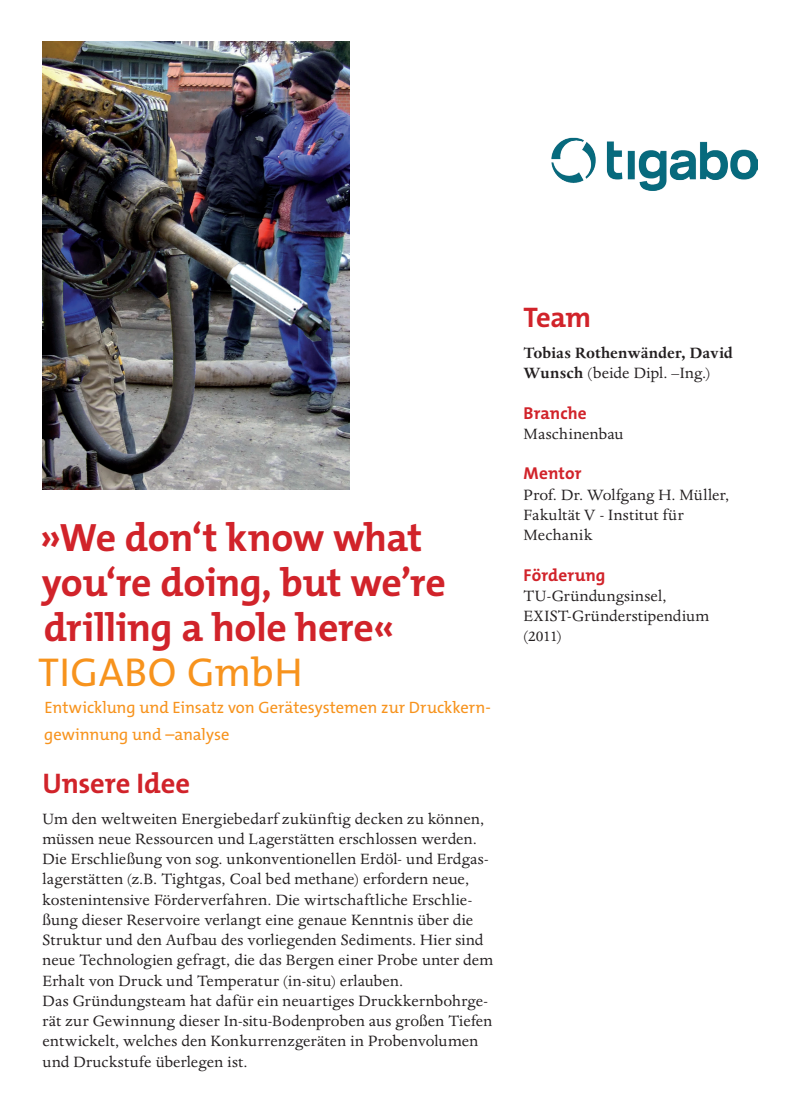
<style>
.page{position:relative;width:806px;height:1117px;background:#fff}
.page>*{position:absolute;margin:0;border:0;box-sizing:border-box;transform-origin:0 0}
.Firmenname{font:40.5px "The Mix HP5 Plain";letter-spacing:.01em;color:#f7931d}
.Zitat{font:39.75px/45px "The Mix HP7 Bld";letter-spacing:-.01em;color:#d1232a}
.Ü1__Text_Info{font:28.5px "The Mix HP7 Bld";letter-spacing:-.01em;color:#d1232a}
.Fließtext{font:17.25px/20.2px "Dante MT Std";letter-spacing:.01em;color:#231f20}
.Info{font:17.25px/20.2px "Dante MT Std";letter-spacing:.015em;color:#231f20}
.Ü2_Info{font:17.25px/20.2px "Dante MT Std";letter-spacing:.01em;color:#231f20}
.Info-2{font:700 17.25px/20.2px "Dante MT Std";letter-spacing:.005em;color:#231f20}
.Ü2_Info-2{font:17.25px "The Mix HP7 Bld";letter-spacing:.005em;color:#d1232a}
.Firmenname-2{font:16.5px/27px "The Mix HP5 Plain";color:#f7931d}
.s1{font-weight:400}
.s2{font-family:"The Mix HP7 Bld";color:#d1232a}
</style>
<div class="page">
<img style="left:551px;top:137px;width:206px;height:53px">
<img style="left:43px;top:41px;width:306px;height:449px">
<p class="Zitat" style="left:40px;top:515px;width:407px">»We don‘t know what you‘re doing, but we’re drilling a hole here«</p>
<p class="Firmenname" style="left:38px;top:646px;width:266px">TIGABO GmbH</p>
<p class="Firmenname-2" style="left:44px;top:694px;width:448px">Entwicklung und Einsatz von Gerätesystemen zur Druckkern&shy;gewinnung und –analyse</p>
<p class="Ü1__Text_Info" style="left:43px;top:765px;width:149px">Unsere Idee</p>
<p class="Fließtext" style="left:43px;top:808px;width:452px">Um den weltweiten Energiebedarf zukünftig decken zu können, müssen neue Ressourcen und Lagerstätten erschlossen werden.<br>Die Erschließung von sog. unkonventionellen Erdöl- und Erdgas&shy;lagerstätten (z.B. Tightgas, Coal bed methane) erfordern neue, kostenintensive Förderverfahren. Die wirtschaftliche Erschlie&shy;ßung dieser Reservoire verlangt eine genaue Kenntnis über die Struktur und den Aufbau des vorliegenden Sediments. Hier sind neue Technologien gefragt, die das Bergen einer Probe unter dem Erhalt von Druck und Temperatur (in-situ) erlauben.</p>
<p class="Fließtext" style="left:43px;top:991px;width:451px">Das Gründungsteam hat dafür ein neuartiges Druckkernbohrge&shy;rät zur Gewinnung dieser In-situ-Bodenproben aus großen Tiefen entwickelt, welches den Konkurrenzgeräten in Probenvolumen und Druckstufe überlegen ist.</p>
<p class="Ü1__Text_Info" style="left:523px;top:299px;width:69px">Team</p>
<p class="Info-2" style="left:523px;top:343px;width:211px">Tobias Rothenwänder, David<br>Wunsch <span class="s1">(beide Dipl. –Ing.)</span></p>
<p class="Ü2_Info-2" style="left:523px;top:402px;width:64px">Branche</p>
<p class="Info" style="left:523px;top:424px;width:101px">Maschinenbau</p>
<p class="Ü2_Info-2" style="left:523px;top:462px;width:59px">Mentor</p>
<p class="Info" style="left:523px;top:484px;width:207px">Prof. Dr. Wolfgang H. Müller,<br>Fakultät V - Institut für<br>Mechanik</p>
<p class="Ü2_Info" style="left:523px;top:565px;width:187px"><span class="s2">Förderung<br></span>TU-Gründungsinsel,<br>EXIST-Gründerstipendium (2011)</p>
</div>
